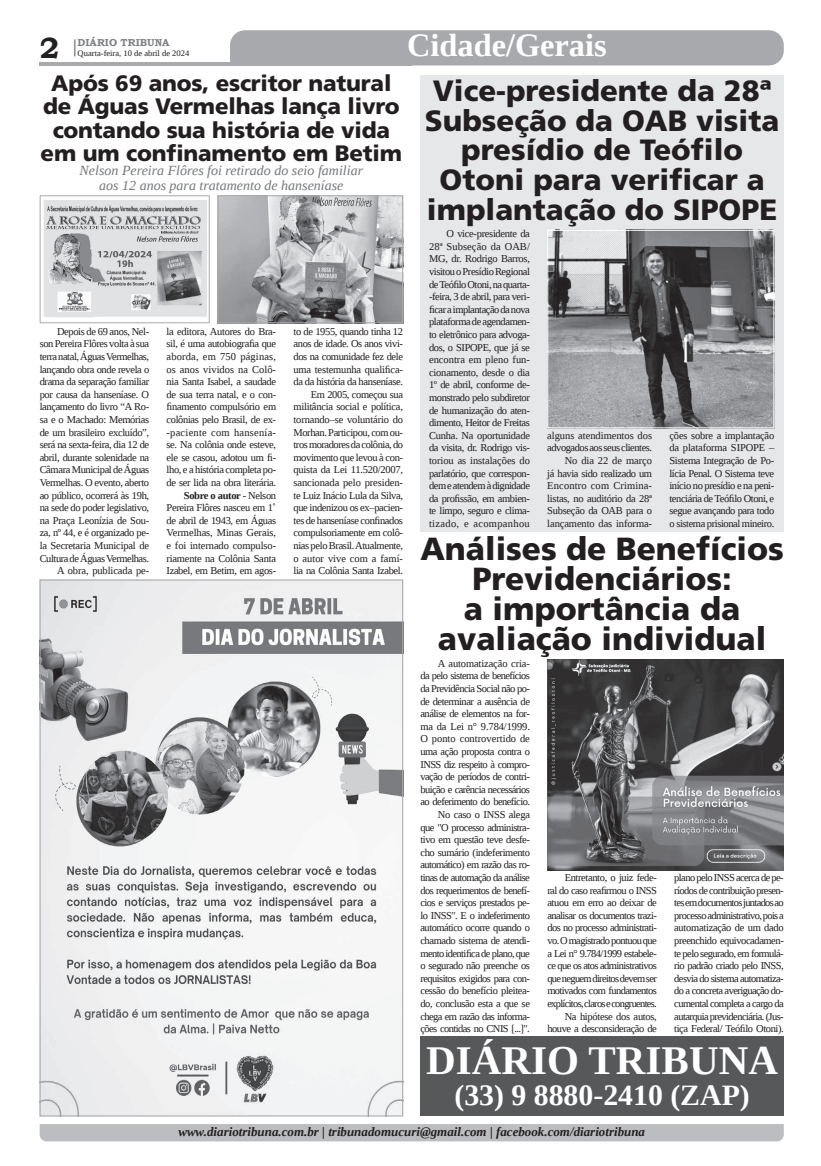
<style>
.page{position:relative;width:821px;height:1166px;background:#fff}
.page>*{position:absolute;margin:0;border:0;box-sizing:border-box;transform-origin:0 0}
.t1{font:700 40.6px "Liberation Serif";color:#fff}
.t2{font:700 32.38px "Liberation Serif";color:#fff}
.t3{font:900 31.94px/30.2px "Frutiger LT Std";color:#231f20;text-align:center}
.t4{font:700 29.49px "Liberation Serif";color:#fff}
.t5{font:900 29.31px/29.8px "Frutiger LT Std";color:#231f20;text-align:center}
.t6{font:700 29.31px "Bookman Old Style";color:#231f20}
.t7{font:900 22.31px/23.2px "Frutiger LT Std";letter-spacing:-.01em;color:#231f20;text-align:center}
.t8{font:italic 14px/14.9px "Liberation Serif";color:#76787b;text-align:center}
.t9{font:italic 700 12.95px "Liberation Serif";color:#231f20}
.t10{font:10.5px/12.6px "Liberation Serif";letter-spacing:-.035em;color:#231f20;text-align:right}
.t11{font:10.5px/12.6px "Liberation Serif";letter-spacing:-.055em;color:#231f20;text-align:right}
.t12{font:700 10.06px "Bookman Old Style";color:#808285}
.t13{font:8.4px "Liberation Serif";color:#231f20}
.s1{font-weight:700}
</style>
<div class="page">
<svg style="left:74px;top:39px;width:2px;height:17px"></svg>
<hr style="left:40px;top:62px;width:372px;height:3px;background:#a8a9ad">
<div style="left:230px;top:30px;width:554px;height:35px;background:#a8a9ad"></div>
<div style="left:40px;top:1124px;width:744px;height:17px;background:#bcbdc0"></div>
<div style="left:420px;top:75px;width:364px;height:457px;background:#e6e7e9"></div>
<div style="left:420px;top:1036px;width:364px;height:80px;background:#57585a"></div>
<img style="left:549px;top:232px;width:223px;height:194px">
<div style="left:547px;top:230px;width:227px;height:198px;border:1px solid #fff"></div>
<img style="left:547px;top:659px;width:237px;height:211px">
<img style="left:42px;top:581px;width:359px;height:533px">
<img style="left:43px;top:200px;width:164px;height:118px">
<div style="left:40px;top:195px;width:170px;height:128px;border:1px solid #a8a9ad"></div>
<img style="left:220px;top:197px;width:181px;height:124px">
<div style="left:218px;top:195px;width:185px;height:128px;border:1px solid #a8a9ad"></div>
<h2 class="t2" style="left:407px;top:24px;width:201px">Cidade/Gerais</h2>
<h3 class="t5" style="left:425px;top:76px;width:356px">Vice-presidente da 28ª<br>Subseção da OAB visita presídio de Teófilo<br>Otoni para verificar a implantação do SIPOPE</h3>
<p class="t10" style="left:429px;top:227px;width:102px;text-align:justify;text-indent:17px">O vice-presidente da 28ª Subseção da OAB/ MG, dr. Rodrigo Barros, visitou o Presídio Regional de Teófilo Otoni, na quarta--feira, 3 de abril, para veri&shy;ficar a implantação da nova plataforma de agendamen&shy;to eletrônico para advoga&shy;dos, o SIPOPE, que já se encontra em pleno fun&shy;cionamento, desde o dia 1º de abril, conforme de&shy;monstrado pelo subdiretor de humanização do aten&shy;dimento, Heitor de Freitas Cunha. Na oportunidade da visita, dr. Rodrigo vis&shy;toriou as instalações do parlatório, que correspon&shy;dem e atendem à dignidade da profissão, em ambien&shy;te limpo, seguro e clima&shy;tizado, e acompanhou</p>
<p class="t12" style="left:78px;top:35px;width:93px">DIÁRIO TRIBUNA</p>
<h3 class="t6" style="left:40px;top:27px;width:21px">2</h3>
<p class="t13" style="left:78px;top:48px;width:113px">Quarta-feira, 10 de abril de 2024</p>
<h3 class="t7" style="left:41px;top:72px;width:363px">Após 69 anos, escritor natural de Águas Vermelhas lança livro contando sua história de vida em um confinamento em Betim</h3>
<h3 class="t8" style="left:80px;top:163px;width:285px">Nelson Pereira Flôres foi retirado do seio familiar aos 12 anos para tratamento de hanseníase</h3>
<p class="t10" style="left:40px;top:325px;width:111px">Depois de 69 anos, Nel-<br>son Pereira Flôres volta à sua terra natal, Águas Vermelhas, lançando obra onde revela o drama da separação familiar por causa da hanseníase. O lançamento do livro “A Ro&shy;sa e o Machado: Memórias de um brasileiro excluído”, será na sexta-feira, dia 12 de abril, durante solenidade na<br>Câmara Municipal de Águas<br>Vermelhas. O evento, aberto ao público, ocorrerá às 19h, na sede do poder legislativo, na Praça Leonízia de Sou&shy;za, nº 44, e é organizado pe&shy;la Secretaria Municipal de<br>Cultura de Águas Vermelhas.<br>A obra, publicada pe-</p>
<p class="t10" style="left:167px;top:325px;width:111px">la editora, Autores do Bra&shy;sil, é uma autobiografia que aborda, em 750 páginas, os anos vividos na Colô&shy;nia Santa Isabel, a saudade de sua terra natal, e o con&shy;finamento compulsório em colônias pelo Brasil, de ex--paciente com hansenía&shy;se. Na colônia onde esteve, ele se casou, adotou um fi&shy;lho, e a história completa po&shy;de ser lida na obra literária.<br><span class="s1">Sobre o autor</span> - Nelson<br>Pereira Flôres nasceu em 1˚ de abril de 1943, em Águas<br>Vermelhas, Minas Gerais, e foi internado compulso&shy;riamente na Colônia Santa<br>Izabel, em Betim, em agos-</p>
<p class="t10" style="left:294px;top:325px;width:111px">to de 1955, quando tinha 12 anos de idade. Os anos vivi&shy;dos na comunidade fez dele uma testemunha qualifica&shy;da da história da hanseníase.<br>Em 2005, começou sua militância social e política, tornando–se voluntário do<br>Morhan. Participou, com ou&shy;tros moradores da colônia, do movimento que levou à con&shy;quista da Lei 11.520/2007, sancionada pelo presiden&shy;te Luiz Inácio Lula da Silva, que indenizou os ex–pacien&shy;tes de hanseníase confinados compulsoriamente em colô&shy;nias pelo Brasil. Atualmente, o autor vive com a famí&shy;lia na Colônia Santa Izabel.</p>
<p class="t10" style="left:547px;top:429px;width:106px">alguns atendimentos dos advogados aos seus clientes.<br>No dia 22 de março<br>já havia sido realizado um<br>Encontro com Crimina&shy;listas, no auditório da 28ª<br>Subseção da OAB para o lançamento das informa-</p>
<p class="t10" style="left:669px;top:429px;width:106px;text-align:justify">ções sobre a implantação da plataforma SIPOPE – Sistema Integração de Po&shy;lícia Penal. O Sistema teve início no presídio e na peni&shy;tenciária de Teófilo Otoni, e segue avançando para todo o sistema prisional mineiro.</p>
<h3 class="t3" style="left:420px;top:533px;width:365px">Análises de Benefícios<br>Previdenciários:<br>a importância da avaliação individual</h3>
<p class="t10" style="left:420px;top:657px;width:111px">A automatização cria-<br>da pelo sistema de benefícios da Previdência Social não po&shy;de determinar a ausência de análise de elementos na for&shy;ma da Lei n° 9.784/1999.<br>O ponto controvertido de uma ação proposta contra o<br>INSS diz respeito à compro&shy;vação de períodos de contri&shy;buição e carência necessários ao deferimento do benefício.<br>No caso o INSS alega<br>que "O processo administra&shy;tivo em questão teve desfe&shy;cho sumário (indeferimento automático) em razão das ro&shy;tinas de automação da análise dos requerimentos de benefí&shy;cios e serviços prestados pe&shy;lo INSS". E o indeferimento automático ocorre quando o chamado sistema de atendi&shy;mento identifica de plano, que o segurado não preenche os requisitos exigidos para con&shy;cessão do benefício pleitea&shy;do, conclusão esta a que se chega em razão das informa&shy;ções contidas no CNIS [...]".</p>
<p class="t11" style="left:547px;top:871px;width:111px">Entretanto, o juiz fede-<br>ral do caso reafirmou o INSS atuou em erro ao deixar de analisar os documentos trazi&shy;dos no processo administrati&shy;vo. O magistrado pontuou que a Lei n° 9.784/1999 estabele&shy;ce que os atos administrativos que neguem direitos devem ser motivados com fundamentos explícitos, claros e congruentes.<br>Na hipótese dos autos, houve a desconsideração de</p>
<p class="t10" style="left:674px;top:871px;width:111px;text-align:justify">plano pelo INSS acerca de pe&shy;ríodos de contribuição presen&shy;tes em documentos juntados ao processo administrativo, pois a automatização de um dado preenchido equivocadamen&shy;te pelo segurado, em formulá&shy;rio padrão criado pelo INSS, desvia do sistema automatiza&shy;do a concreta averiguação do&shy;cumental completa a cargo da autarquia previdenciária. (Jus&shy;tiça Federal/ Teófilo Otoni).</p>
<h1 class="t1" style="left:426px;top:1033px;width:353px">DIÁRIO TRIBUNA</h1>
<h3 class="t4" style="left:454px;top:1075px;width:297px">(33) 9 8880-2410 (ZAP)</h3>
<p class="t9" style="left:178px;top:1123px;width:468px">www.diariotribuna.com.br | tribunadomucuri@gmail.com | facebook.com/diariotribuna</p>
</div>
